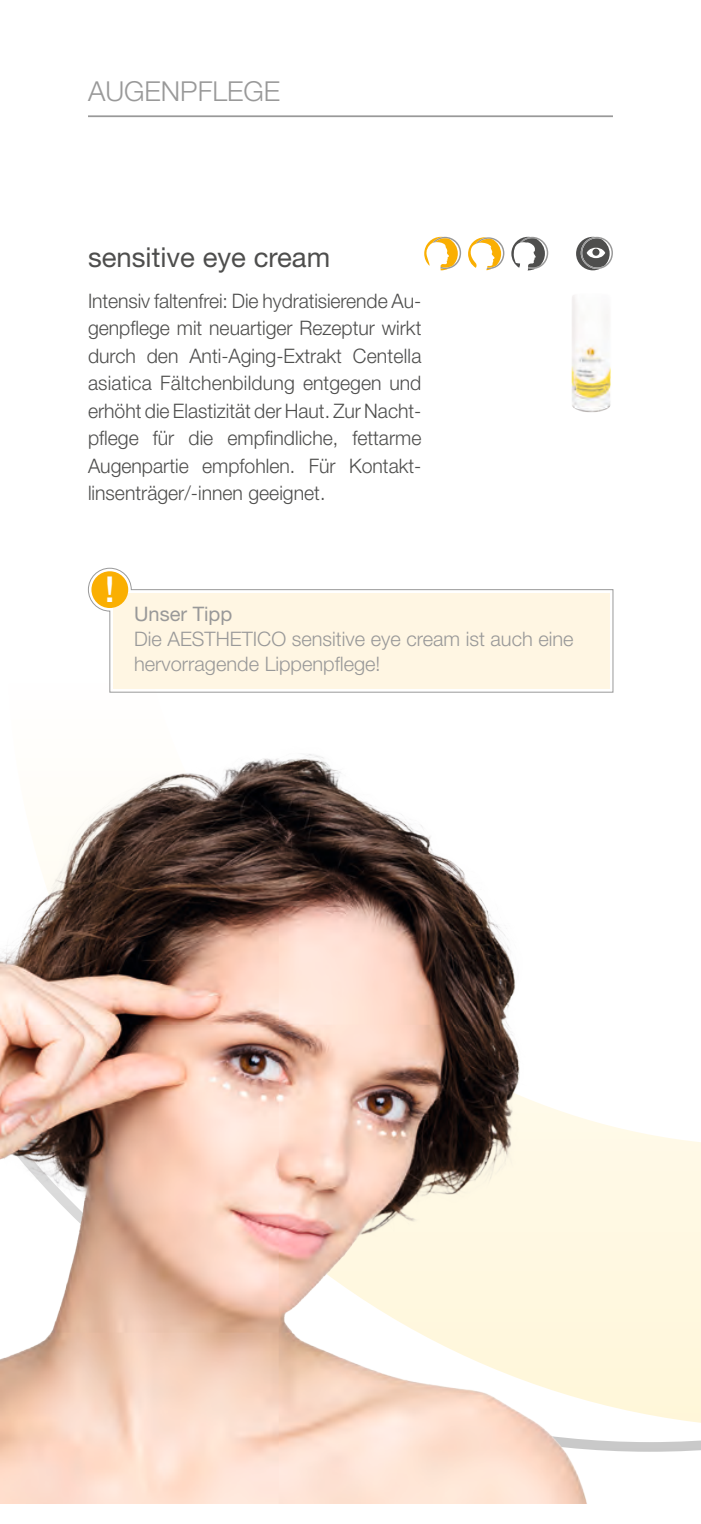
<style>
.page{position:relative;width:701px;height:1524px;background:#fff}
.page>*{position:absolute;margin:0;border:0;box-sizing:border-box;transform-origin:0 0}
.t1{font:500 35.75px "Helvetica Neue LT Pro";color:#fff}
.Produktname{font:27.5px "Helvetica Neue LT Pro";color:#4e4e4d}
.Kapitel{font:300 27.5px "Helvetica Neue LT Pro";color:#999}
.Produkttext{font:300 20px/27.5px "Helvetica Neue LT Pro";color:#4e4e4d;text-align:justify}
.t2{font:300 20px/25px "Helvetica Neue LT Pro";color:#999}
.t3{font:20px "Helvetica Neue LT Pro";color:#999}
</style>
<div class="page">
<hr style="left:88px;top:115px;width:524px;height:2px;background:#999">
<svg style="left:424px;top:237px;width:37px;height:33px"></svg>
<svg style="left:468px;top:237px;width:36px;height:33px"></svg>
<svg style="left:511px;top:237px;width:37px;height:33px"></svg>
<svg style="left:576px;top:237px;width:36px;height:33px"></svg>
<svg style="left:88px;top:567px;width:525px;height:126px"></svg>
<img style="left:0;top:754px;width:700px;height:749px">
<img style="left:571px;top:295px;width:40px;height:118px">
<p class="Kapitel" style="left:88px;top:74px;width:194px">AUGENPFLEGE</p>
<p class="Produktname" style="left:88px;top:240px;width:243px">sensitive eye cream</p>
<p class="Produkttext" style="left:88px;top:286px;width:335px">Intensiv faltenfrei: Die hydratisierende Au&shy;genpflege mit neuartiger Rezeptur wirkt durch den Anti-Aging-Extrakt Centella asiatica Fältchenbildung entgegen und erhöht die Elastizität der Haut. Zur Nacht&shy;pflege für die empfindliche, fettarme Augenpartie empfohlen. Für Kontakt&shy;linsenträger/-innen geeignet.</p>
<p class="t1" style="left:105px;top:568px;width:11px">!</p>
<p class="t3" style="left:134px;top:602px;width:100px">Unser Tipp</p>
<p class="t2" style="left:134px;top:626px;width:441px">Die AESTHETICO sensitive eye cream ist auch eine hervorragende Lippenpflege!</p>
</div>
